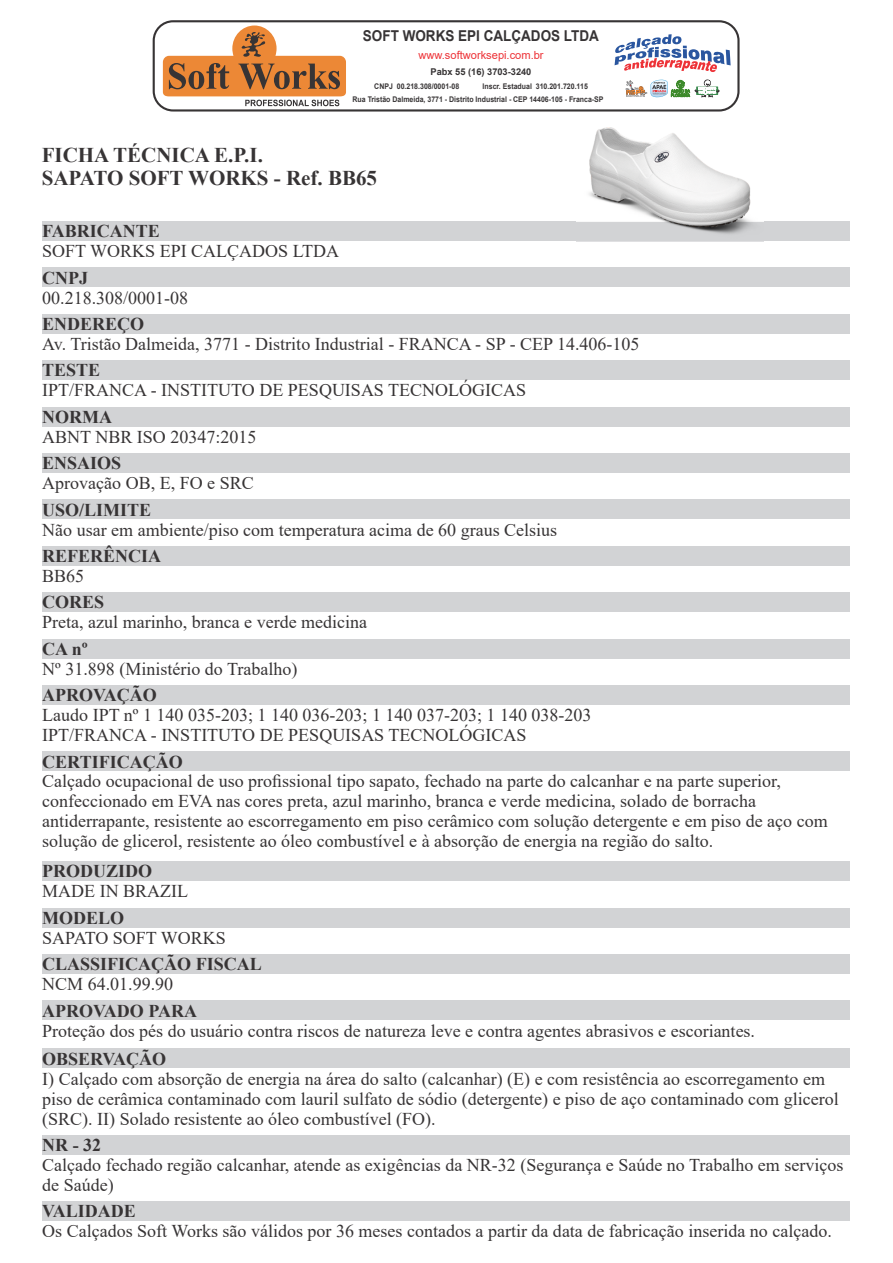
<style>
.page{position:relative;width:893px;height:1263px;background:#fff}
.page>*{position:absolute;margin:0;border:0;box-sizing:border-box;transform-origin:0 0}
.t1{font:700 21px/23.2px "Times New Roman";color:#373435}
.t2{font:18px/20px "Times New Roman";color:#373435}
.t3{font:700 18px "Times New Roman";color:#373435}
.t4{font:700 15px "Arial";color:#373435;scale:.9 1}
.t5{font:11.25px "Arial";color:#ed3237}
.t6{font:700 9.3px "Arial";color:#373435}
.t7{font:700 7.8px/12.8px "Arial";color:#373435;scale:.9 1}
</style>
<div class="page">
<div style="left:42px;top:221px;width:808px;height:20px;background:#d2d3d5"></div>
<img style="left:577px;top:127px;width:186px;height:115px">
<div style="left:153px;top:20px;width:587px;height:92px;border:2px solid #373435;border-radius:19px"></div>
<svg style="left:163px;top:26px;width:183px;height:80px"></svg>
<svg style="left:615px;top:34px;width:116px;height:38px"></svg>
<svg style="left:625px;top:79px;width:95px;height:18px"></svg>
<div style="left:42px;top:268px;width:808px;height:19px;background:#d2d3d5"></div>
<div style="left:42px;top:314px;width:808px;height:20px;background:#d2d3d5"></div>
<div style="left:42px;top:360px;width:808px;height:20px;background:#d2d3d5"></div>
<div style="left:42px;top:407px;width:808px;height:19px;background:#d2d3d5"></div>
<div style="left:42px;top:453px;width:808px;height:20px;background:#d2d3d5"></div>
<div style="left:42px;top:500px;width:808px;height:19px;background:#d2d3d5"></div>
<div style="left:42px;top:546px;width:808px;height:19px;background:#d2d3d5"></div>
<div style="left:42px;top:592px;width:808px;height:20px;background:#d2d3d5"></div>
<div style="left:42px;top:639px;width:808px;height:19px;background:#d2d3d5"></div>
<div style="left:42px;top:685px;width:808px;height:20px;background:#d2d3d5"></div>
<div style="left:42px;top:1049px;width:808px;height:19px;background:#d2d3d5"></div>
<div style="left:42px;top:861px;width:808px;height:20px;background:#d2d3d5"></div>
<div style="left:42px;top:908px;width:808px;height:19px;background:#d2d3d5"></div>
<div style="left:42px;top:954px;width:808px;height:20px;background:#d2d3d5"></div>
<div style="left:42px;top:751px;width:808px;height:20px;background:#d2d3d5"></div>
<div style="left:42px;top:1135px;width:808px;height:19px;background:#d2d3d5"></div>
<div style="left:42px;top:1000px;width:808px;height:20px;background:#d2d3d5"></div>
<div style="left:42px;top:1201px;width:808px;height:20px;background:#d2d3d5"></div>
<p class="t4" style="left:363px;top:30px;width:264px">SOFT WORKS EPI CALÇADOS LTDA</p>
<p class="t6" style="left:431px;top:68px;width:102px">Pabx 55 (16) 3703-3240</p>
<p class="t5" style="left:418px;top:50px;width:127px">www.softworksepi.com.br</p>
<p class="t7" style="left:374px;top:81px;width:96px">CNPJ 00.218.308/0001-08</p>
<p class="t7" style="left:353px;top:81px;width:280px;text-indent:130px">Inscr. Estadual 310.201.720.115<br>Rua Tristão Dalmeida, 3771 - Distrito Industrial - CEP 14406-105 - Franca-SP</p>
<p class="t1" style="left:42px;top:145px;width:337px">FICHA TÉCNICA E.P.I.<br>SAPATO SOFT WORKS - Ref. BB65</p>
<p class="t3" style="left:42px;top:225px;width:119px">FABRICANTE</p>
<p class="t2" style="left:42px;top:243px;width:298px">SOFT WORKS EPI CALÇADOS LTDA</p>
<p class="t3" style="left:42px;top:271px;width:47px">CNPJ</p>
<p class="t2" style="left:42px;top:289px;width:147px">00.218.308/0001-08</p>
<p class="t3" style="left:42px;top:318px;width:104px">ENDEREÇO</p>
<p class="t2" style="left:42px;top:336px;width:599px">Av. Tristão Dalmeida, 3771 - Distrito Industrial - FRANCA - SP - CEP 14.406-105</p>
<p class="t3" style="left:42px;top:364px;width:60px">TESTE</p>
<p class="t2" style="left:42px;top:382px;width:485px">IPT/FRANCA - INSTITUTO DE PESQUISAS TECNOLÓGICAS</p>
<p class="t3" style="left:42px;top:411px;width:71px">NORMA</p>
<p class="t2" style="left:42px;top:428px;width:216px">ABNT NBR ISO 20347:2015</p>
<p class="t3" style="left:42px;top:457px;width:81px">ENSAIOS</p>
<p class="t2" style="left:42px;top:475px;width:213px">Aprovação OB, E, FO e SRC</p>
<p class="t3" style="left:42px;top:503px;width:111px">USO/LIMITE</p>
<p class="t2" style="left:42px;top:521px;width:516px">Não usar em ambiente/piso com temperatura acima de 60 graus Celsius</p>
<p class="t3" style="left:42px;top:550px;width:120px">REFERÊNCIA</p>
<p class="t2" style="left:42px;top:568px;width:44px">BB65</p>
<p class="t3" style="left:42px;top:596px;width:64px">CORES</p>
<p class="t2" style="left:42px;top:614px;width:326px">Preta, azul marinho, branca e verde medicina</p>
<p class="t3" style="left:42px;top:643px;width:47px">CA nº</p>
<p class="t2" style="left:42px;top:660px;width:257px">Nº 31.898 (Ministério do Trabalho)</p>
<p class="t3" style="left:42px;top:689px;width:116px">APROVAÇÃO</p>
<p class="t2" style="left:42px;top:707px;width:551px">Laudo IPT nº 1 140 035-203; 1 140 036-203; 1 140 037-203; 1 140 038-203<br>IPT/FRANCA - INSTITUTO DE PESQUISAS TECNOLÓGICAS</p>
<p class="t3" style="left:42px;top:755px;width:142px">CERTIFICAÇÃO</p>
<p class="t2" style="left:42px;top:773px;width:787px">Calçado ocupacional de uso profissional tipo sapato, fechado na parte do calcanhar e na parte superior, confeccionado em EVA nas cores preta, azul marinho, branca e verde medicina, solado de borracha antiderrapante, resistente ao escorregamento em piso cerâmico com solução detergente e em piso de aço com solução de glicerol, resistente ao óleo combustível e à absorção de energia na região do salto.</p>
<p class="t3" style="left:42px;top:865px;width:111px">PRODUZIDO</p>
<p class="t2" style="left:42px;top:883px;width:147px">MADE IN BRAZIL</p>
<p class="t3" style="left:42px;top:912px;width:84px">MODELO</p>
<p class="t2" style="left:42px;top:929px;width:185px">SAPATO SOFT WORKS</p>
<p class="t3" style="left:42px;top:958px;width:221px">CLASSIFICAÇÃO FISCAL</p>
<p class="t2" style="left:42px;top:976px;width:133px">NCM 64.01.99.90</p>
<p class="t3" style="left:42px;top:1004px;width:156px">APROVADO PARA</p>
<p class="t2" style="left:42px;top:1022px;width:714px">Proteção dos pés do usuário contra riscos de natureza leve e contra agentes abrasivos e escoriantes.</p>
<p class="t3" style="left:42px;top:1052px;width:126px">OBSERVAÇÃO</p>
<p class="t2" style="left:42px;top:1070px;width:798px">I) Calçado com absorção de energia na área do salto (calcanhar) (E) e com resistência ao escorregamento em piso de cerâmica contaminado com lauril sulfato de sódio (detergente) e piso de aço contaminado com glicerol (SRC). II) Solado resistente ao óleo combustível (FO).</p>
<p class="t3" style="left:42px;top:1139px;width:60px">NR - 32</p>
<p class="t2" style="left:42px;top:1157px;width:802px">Calçado fechado região calcanhar, atende as exigências da NR-32 (Segurança e Saúde no Trabalho em serviços de Saúde)</p>
<p class="t3" style="left:42px;top:1205px;width:95px">VALIDADE</p>
<p class="t2" style="left:42px;top:1223px;width:791px">Os Calçados Soft Works são válidos por 36 meses contados a partir da data de fabricação inserida no calçado.</p>
</div>
